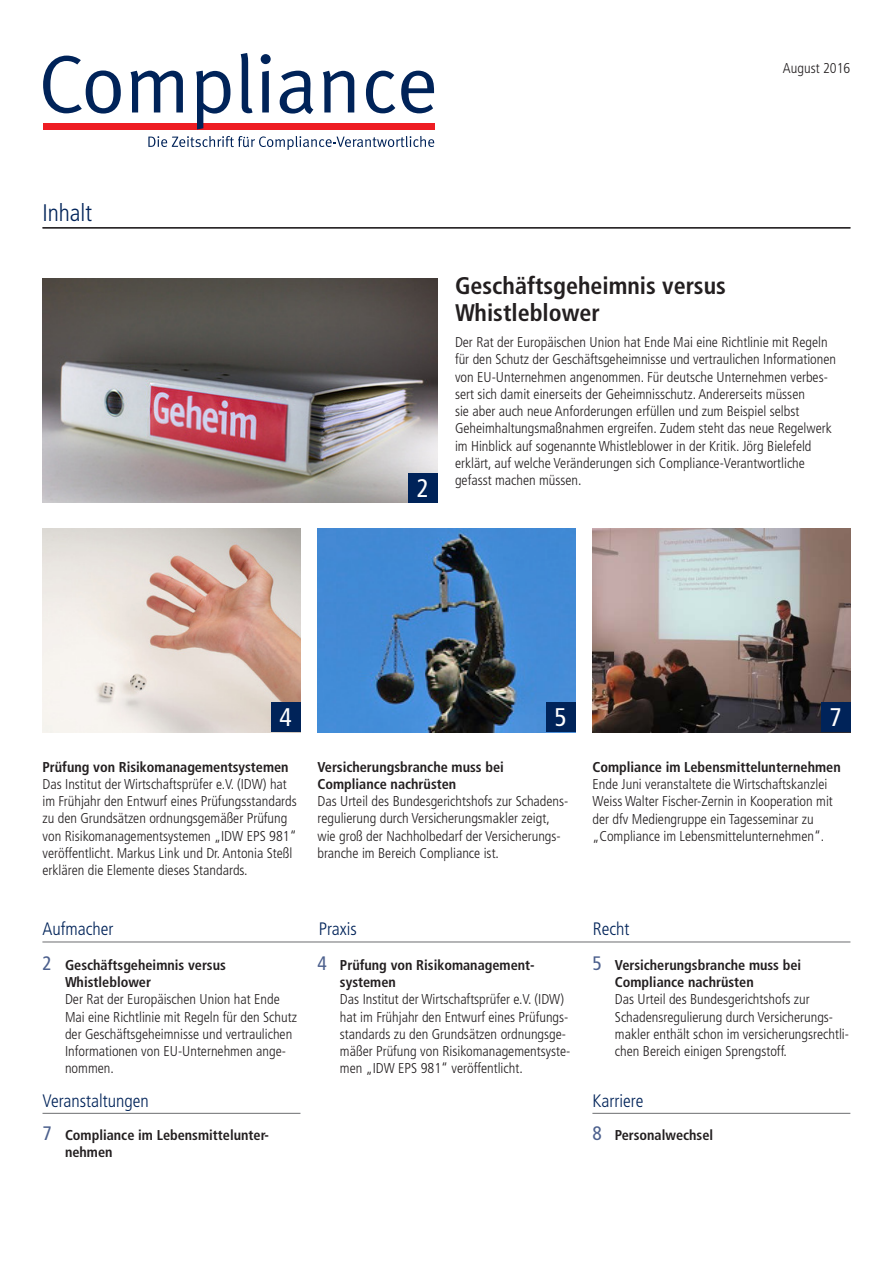
<style>
.page{position:relative;width:893px;height:1263px;background:#fff}
.page>*{position:absolute;margin:0;border:0;box-sizing:border-box;transform-origin:0 0}
.t1{font:condensed 25.5px "Frutiger";color:#fff}
.t2{font:700 condensed 24px/27px "Frutiger";color:#231f20}
.t3{font:300 condensed 24px "Frutiger";color:#002359}
.t4{font:300 condensed 18px "Frutiger";color:#002359}
.t5{font:300 condensed 14.25px/17.2px "Frutiger";color:#231f20}
.t6{font:700 condensed 14.25px/17.2px "Frutiger";color:#231f20}
.s1{font-weight:400;font-size:19.5px;color:#4c608d}
</style>
<div class="page">
<img style="left:43px;top:278px;width:395px;height:224px">
<hr style="left:42px;top:227px;width:808px;height:1px;background:#6c6d70">
<hr style="left:42px;top:941px;width:808px;height:1px;background:#6c6d70">
<hr style="left:43px;top:227px;width:807px;height:2px;background:#231f20">
<div style="left:408px;top:473px;width:30px;height:29px;background:#002359"></div>
<hr style="left:592px;top:1113px;width:258px;height:1px;background:#6c6d70">
<hr style="left:43px;top:1113px;width:257px;height:1px;background:#6c6d70">
<img style="left:43px;top:528px;width:257px;height:204px">
<img style="left:317px;top:528px;width:258px;height:204px">
<img style="left:592px;top:528px;width:258px;height:204px">
<div style="left:821px;top:702px;width:29px;height:29px;background:#002359"></div>
<div style="left:546px;top:702px;width:29px;height:29px;background:#002359"></div>
<div style="left:271px;top:702px;width:29px;height:29px;background:#002359"></div>
<svg style="left:148px;top:136px;width:286px;height:14px"></svg>
<div style="left:43px;top:123px;width:391px;height:6px;background:#ee1d23"></div>
<svg style="left:43px;top:56px;width:78px;height:58px"></svg>
<svg style="left:131px;top:71px;width:52px;height:41px"></svg>
<svg style="left:196px;top:71px;width:34px;height:58px"></svg>
<svg style="left:241px;top:53px;width:12px;height:60px"></svg>
<svg style="left:261px;top:54px;width:10px;height:58px"></svg>
<svg style="left:280px;top:71px;width:33px;height:43px"></svg>
<svg style="left:323px;top:71px;width:31px;height:41px"></svg>
<svg style="left:366px;top:71px;width:29px;height:42px"></svg>
<svg style="left:401px;top:71px;width:33px;height:42px"></svg>
<h2 class="t3" style="left:42px;top:199px;width:51px">Inhalt</h2>
<p class="t5" style="left:783px;top:59px;width:69px">August 2016</p>
<h1 class="t1" style="left:417px;top:473px;width:14px">2</h1>
<h2 class="t2" style="left:455px;top:273px;width:272px">Geschäftsgeheimnis versus<br>Whistleblower</h2>
<p class="t5" style="left:455px;top:334px;width:383px">Der Rat der Europäischen Union hat Ende Mai eine Richtlinie mit Regeln für den Schutz der Geschäftsgeheimnisse und vertraulichen Informationen von EU-Unternehmen angenommen. Für deutsche Unternehmen verbes&shy;sert sich damit einerseits der Geheimnisschutz. Andererseits müssen<br>sie aber auch neue Anforderungen erfüllen und zum Beispiel selbst Geheimhaltungsmaßnahmen ergreifen. Zudem steht das neue Regelwerk im Hinblick auf sogenannte Whistleblower in der Kritik. Jörg Bielefeld erklärt, auf welche Veränderungen sich Compliance-Verantwortliche gefasst machen müssen.</p>
<h1 class="t1" style="left:279px;top:702px;width:14px">4</h1>
<h1 class="t1" style="left:554px;top:702px;width:14px">5</h1>
<h1 class="t1" style="left:829px;top:702px;width:14px">7</h1>
<p class="t6" style="left:43px;top:758px;width:248px">Prüfung von Risikomanagementsystemen</p>
<p class="t5" style="left:43px;top:775px;width:256px">Das Institut der Wirtschaftsprüfer e.V. (IDW) hat im Frühjahr den Entwurf eines Prüfungsstandards zu den Grundsätzen ordnungsgemäßer Prüfung von Risikomanagementsystemen „IDW EPS 981“ veröffentlicht. Markus Link und Dr. Antonia Steßl erklären die Elemente dieses Standards.</p>
<p class="t6" style="left:317px;top:758px;width:188px">Versicherungsbranche muss bei<br>Compliance nachrüsten</p>
<p class="t5" style="left:317px;top:793px;width:252px">Das Urteil des Bundesgerichtshofs zur Schadens&shy;regulierung durch Versicherungsmakler zeigt, wie groß der Nachholbedarf der Versicherungs&shy;branche im Bereich Compliance ist.</p>
<p class="t6" style="left:592px;top:758px;width:250px">Compliance im Lebensmittelunternehmen</p>
<p class="t5" style="left:592px;top:776px;width:242px">Ende Juni veranstaltete die Wirtschaftskanzlei Weiss Walter Fischer-Zernin in Kooperation mit der dfv Mediengruppe ein Tagesseminar zu „Compliance im Lebensmittelunternehmen“.</p>
<p class="t4" style="left:42px;top:919px;width:73px">Aufmacher</p>
<p class="t4" style="left:319px;top:919px;width:40px">Praxis</p>
<p class="t4" style="left:593px;top:919px;width:38px">Recht</p>
<p class="t6" style="left:65px;top:956px;width:162px;text-indent:-22px"><span class="s1">2</span> Geschäftsgeheimnis versus<br>Whistleblower</p>
<p class="t5" style="left:65px;top:991px;width:233px">Der Rat der Europäischen Union hat Ende Mai eine Richtlinie mit Regeln für den Schutz der Geschäftsgeheimnisse und vertraulichen Informationen von EU-Unternehmen ange&shy;nommen.</p>
<p class="t4" style="left:43px;top:1090px;width:108px">Veranstaltungen</p>
<p class="t6" style="left:65px;top:1127px;width:206px;line-height:16.5px;text-indent:-22px"><span class="s1">7</span> Compliance im Lebensmittelunter - nehmen</p>
<p class="t6" style="left:340px;top:956px;width:196px;text-indent:-22px"><span class="s1">4</span> Prüfung von Risikomanagement&shy;systemen</p>
<p class="t5" style="left:340px;top:991px;width:232px">Das Institut der Wirtschaftsprüfer e.V. (IDW) hat im Frühjahr den Entwurf eines Prüfungs&shy;standards zu den Grundsätzen ordnungsge&shy;mäßer Prüfung von Risikomanagementsyste&shy;men „IDW EPS 981“ veröffentlicht.</p>
<p class="t6" style="left:615px;top:956px;width:188px;text-indent:-22px"><span class="s1">5</span> Versicherungsbranche muss bei<br>Compliance nachrüsten</p>
<p class="t5" style="left:615px;top:991px;width:236px">Das Urteil des Bundesgerichtshofs zur Schadensregulierung durch Versicherungs&shy;makler enthält schon im versicherungsrechtli&shy;chen Bereich einigen Sprengstoff.</p>
<p class="t4" style="left:592px;top:1090px;width:53px">Karriere</p>
<p class="t6" style="left:592px;top:1127px;width:122px"><span class="s1">8</span> Personalwechsel</p>
</div>
